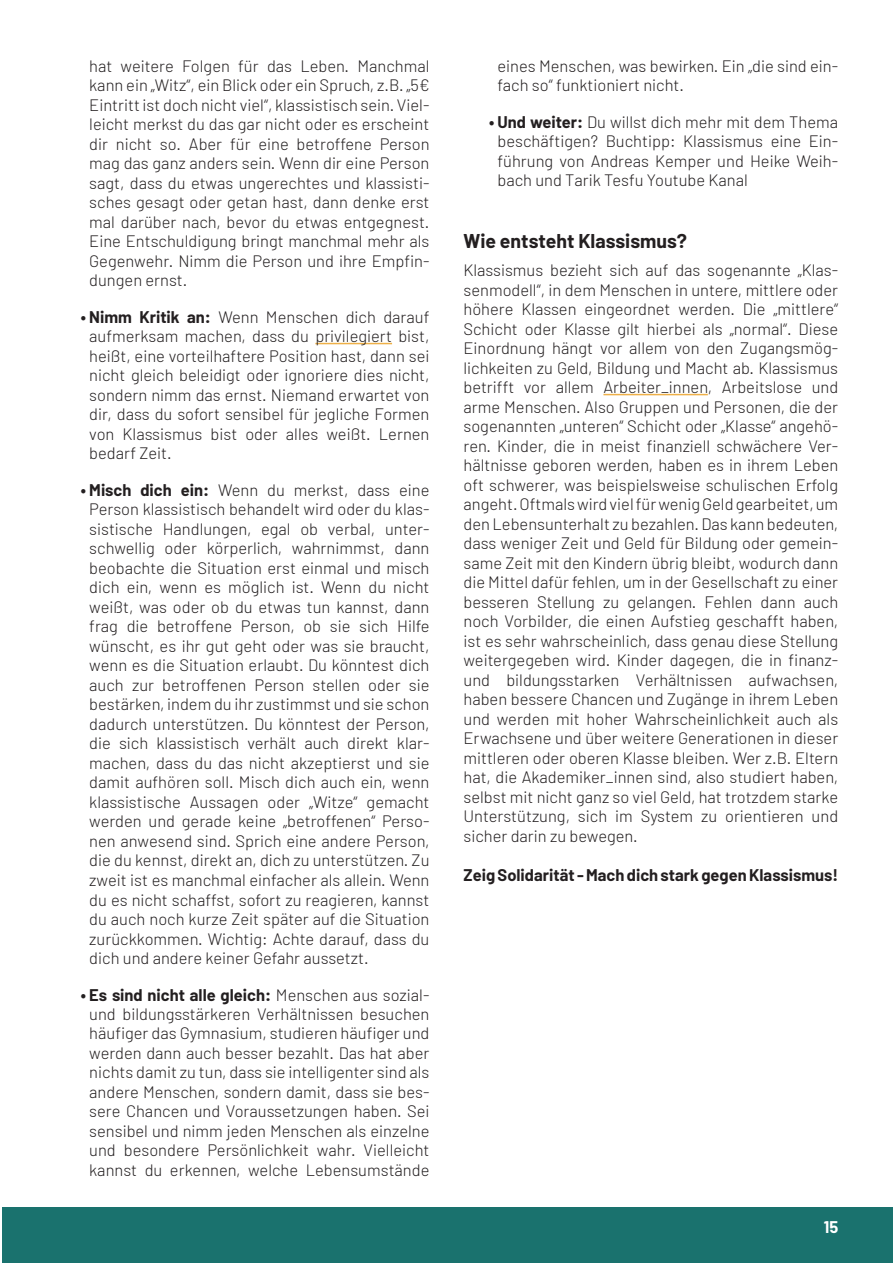
<style>
.page{position:relative;width:893px;height:1263px;background:#fff}
.page>*{position:absolute;margin:0;border:0;box-sizing:border-box;transform-origin:0 0}
.Zwischenüberschrift{font:700 19.5px "Barlow";color:#231f20}
.Punkte{font:300 16.5px/19.5px "Barlow";color:#231f20;text-align:justify}
.t1{font:700 16.5px "Barlow";color:#231f20}
.t2{font:700 16.5px "Barlow";color:#fff}
.s1{font-weight:700}
</style>
<div class="page">
<hr style="left:315px;top:343px;width:77px;height:1px;background:#eeb048">
<div style="left:2px;top:1208px;width:891px;height:55px;background:#1a726e"></div>
<hr style="left:603px;top:394px;width:105px;height:1px;background:#eeb048">
<p class="Punkte" style="left:89px;top:56px;width:342px">hat weitere Folgen für das Leben. Manchmal kann ein „Witz“, ein Blick oder ein Spruch, z.B. „5€ Eintritt ist doch nicht viel“, klassistisch sein. Viel&shy;leicht merkst du das gar nicht oder es erscheint dir nicht so. Aber für eine betroffene Person mag das ganz anders sein. Wenn dir eine Person sagt, dass du etwas ungerechtes und klassisti&shy;sches gesagt oder getan hast, dann denke erst mal darüber nach, bevor du etwas entgegnest.<br>Eine Entschuldigung bringt manchmal mehr als Gegenwehr. Nimm die Person und ihre Empfin&shy;dungen ernst.</p>
<p class="Punkte" style="left:89px;top:307px;width:342px;text-indent:-8px"><span class="s1">• Nimm Kritik an:</span> Wenn Menschen dich darauf aufmerksam machen, dass du privilegiert bist, heißt, eine vorteilhaftere Position hast, dann sei nicht gleich beleidigt oder ignoriere dies nicht, sondern nimm das ernst. Niemand erwartet von dir, dass du sofort sensibel für jegliche Formen von Klassismus bist oder alles weißt. Lernen bedarf Zeit.</p>
<p class="Punkte" style="left:89px;top:480px;width:342px;text-indent:-8px"><span class="s1">• Misch dich ein:</span> Wenn du merkst, dass eine Person klassistisch behandelt wird oder du klas&shy;sistische Handlungen, egal ob verbal, unter&shy;schwellig oder körperlich, wahrnimmst, dann beobachte die Situation erst einmal und misch dich ein, wenn es möglich ist. Wenn du nicht weißt, was oder ob du etwas tun kannst, dann frag die betroffene Person, ob sie sich Hilfe wünscht, es ihr gut geht oder was sie braucht, wenn es die Situation erlaubt. Du könntest dich auch zur betroffenen Person stellen oder sie bestärken, indem du ihr zustimmst und sie schon dadurch unterstützen. Du könntest der Person, die sich klassistisch verhält auch direkt klar&shy;machen, dass du das nicht akzeptierst und sie damit aufhören soll. Misch dich auch ein, wenn klassistische Aussagen oder „Witze“ gemacht werden und gerade keine „betroffenen“ Perso&shy;nen anwesend sind. Sprich eine andere Person, die du kennst, direkt an, dich zu unterstützen. Zu zweit ist es manchmal einfacher als allein. Wenn du es nicht schaffst, sofort zu reagieren, kannst du auch noch kurze Zeit später auf die Situation zurückkommen. Wichtig: Achte darauf, dass du dich und andere keiner Gefahr aussetzt.</p>
<p class="Punkte" style="left:81px;top:984px;width:350px;text-align:center"><span class="s1">• Es sind nicht alle gleich:</span> Menschen aus sozial&shy;und bildungsstärkeren Verhältnissen besuchen häufiger das Gymnasium, studieren häufiger und werden dann auch besser bezahlt. Das hat aber nichts damit zu tun, dass sie intelligenter sind als andere Menschen, sondern damit, dass sie bes&shy;sere Chancen und Voraussetzungen haben. Sei sensibel und nimm jeden Menschen als einzelne und besondere Persönlichkeit wahr. Vielleicht kannst du erkennen, welche Lebensumstände</p>
<p class="Punkte" style="left:497px;top:56px;width:342px">eines Menschen, was bewirken. Ein „die sind ein&shy;fach so“ funktioniert nicht.</p>
<p class="Punkte" style="left:497px;top:112px;width:342px;text-indent:-8px"><span class="s1">• Und weiter:</span> Du willst dich mehr mit dem Thema beschäftigen? Buchtipp: Klassismus eine Ein&shy;führung von Andreas Kemper und Heike Weih&shy;bach und Tarik Tesfu Youtube Kanal</p>
<p class="Zwischenüberschrift" style="left:463px;top:229px;width:225px">Wie entsteht Klassismus?</p>
<p class="Punkte" style="left:463px;top:260px;width:376px">Klassismus bezieht sich auf das sogenannte „Klas&shy;senmodell“, in dem Menschen in untere, mittlere oder höhere Klassen eingeordnet werden. Die „mittlere“ Schicht oder Klasse gilt hierbei als „normal“. Diese Einordnung hängt vor allem von den Zugangsmög&shy;lichkeiten zu Geld, Bildung und Macht ab. Klassismus betrifft vor allem Arbeiter_innen, Arbeitslose und arme Menschen. Also Gruppen und Personen, die der sogenannten „unteren“ Schicht oder „Klasse“ angehö&shy;ren. Kinder, die in meist finanziell schwächere Ver&shy;hältnisse geboren werden, haben es in ihrem Leben oft schwerer, was beispielsweise schulischen Erfolg angeht. Oftmals wird viel für wenig Geld gearbeitet, um den Lebensunterhalt zu bezahlen. Das kann bedeuten, dass weniger Zeit und Geld für Bildung oder gemein&shy;same Zeit mit den Kindern übrig bleibt, wodurch dann die Mittel dafür fehlen, um in der Gesellschaft zu einer besseren Stellung zu gelangen. Fehlen dann auch noch Vorbilder, die einen Aufstieg geschafft haben, ist es sehr wahrscheinlich, dass genau diese Stellung weitergegeben wird. Kinder dagegen, die in finanz&shy;und bildungsstarken Verhältnissen aufwachsen, haben bessere Chancen und Zugänge in ihrem Leben und werden mit hoher Wahrscheinlichkeit auch als Erwachsene und über weitere Generationen in dieser mittleren oder oberen Klasse bleiben. Wer z.B. Eltern hat, die Akademiker_innen sind, also studiert haben, selbst mit nicht ganz so viel Geld, hat trotzdem starke Unterstützung, sich im System zu orientieren und sicher darin zu bewegen.</p>
<p class="t1" style="left:463px;top:865px;width:376px">Zeig Solidarität - Mach dich stark gegen Klassismus!</p>
<p class="t2" style="left:824px;top:1216px;width:16px">15</p>
</div>
